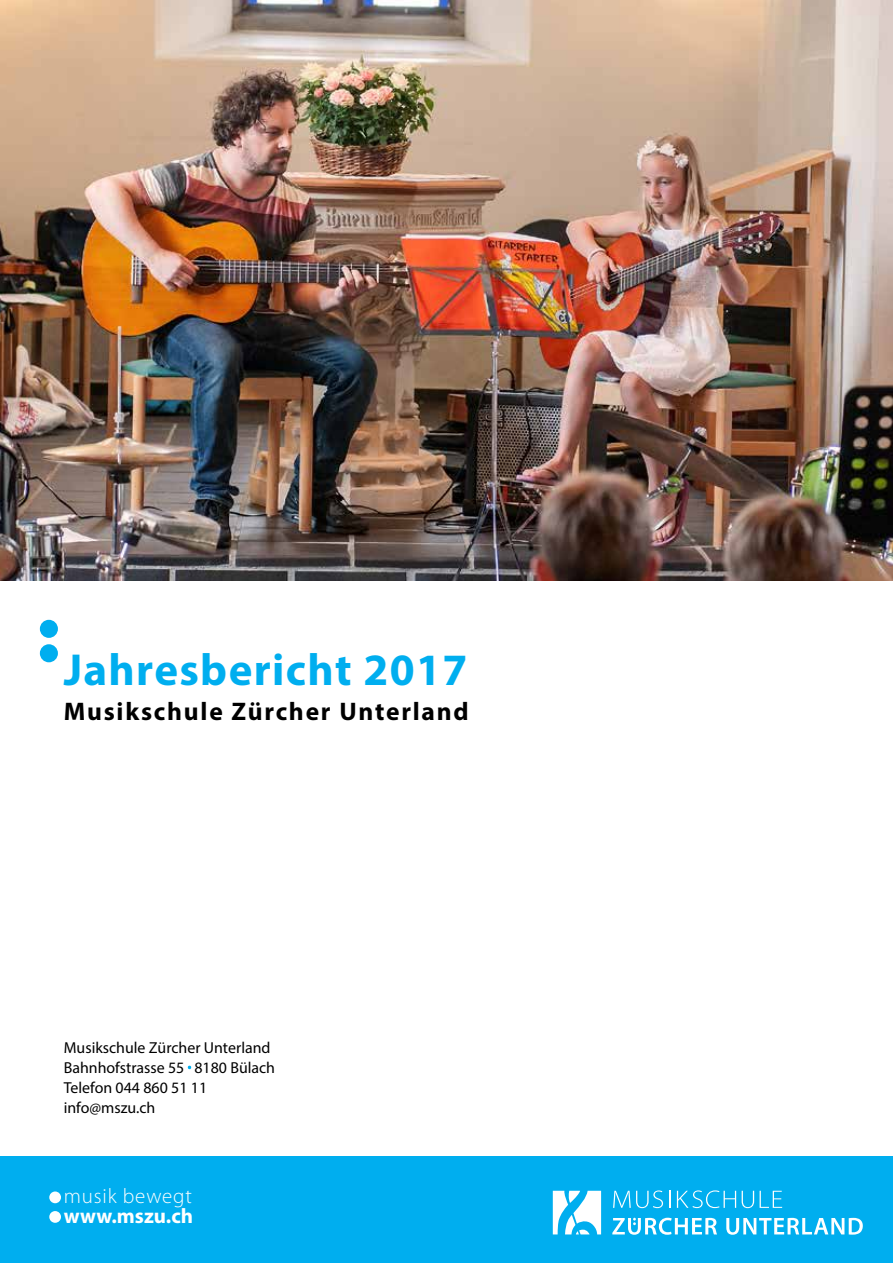
<style>
.page{position:relative;width:893px;height:1263px;background:#fff}
.page>*{position:absolute;margin:0;border:0;box-sizing:border-box;transform-origin:0 0}
.t1{font:700 45px "Myriad Pro";letter-spacing:.03em;color:#00aeef}
.t2{font:700 25.5px "Myriad Pro";letter-spacing:.07em;color:#000}
.t3{font:300 21px "Myriad Pro";letter-spacing:.04em;color:#fff}
.t4{font:700 21px "Myriad Pro";color:#fff}
.t5{font:15.9px/20.2px "Myriad Pro";color:#000}
</style>
<div class="page">
<div style="left:0;top:1157px;width:893px;height:106px;background:#00aeef"></div>
<svg style="left:552px;top:1190px;width:311px;height:45px"></svg>
<img style="left:0;top:0;width:893px;height:580px">
<div style="left:40px;top:620px;width:18px;height:18px;background:#00aeef;border-radius:50%"></div>
<div style="left:40px;top:644px;width:18px;height:18px;background:#00aeef;border-radius:50%"></div>
<div style="left:49px;top:1211px;width:12px;height:12px;background:#fff;border-radius:50%"></div>
<div style="left:49px;top:1191px;width:12px;height:12px;background:#fff;border-radius:50%"></div>
<h1 class="t1" style="left:64px;top:641px;width:405px">Jahresbericht 2017</h1>
<h2 class="t2" style="left:64px;top:695px;width:406px">Musikschule Zürcher Unterland</h2>
<p class="t5" style="left:64px;top:1037px;width:213px">Musikschule Zürcher Unterland<br>Bahnhofstrasse 55 <sup>.</sup> 8180 Bülach<br>Telefon 044 860 51 11 info@mszu.ch</p>
<h3 class="t3" style="left:64px;top:1185px;width:130px">musik bewegt</h3>
<h3 class="t4" style="left:64px;top:1202px;width:131px">www.mszu.ch</h3>
</div>
